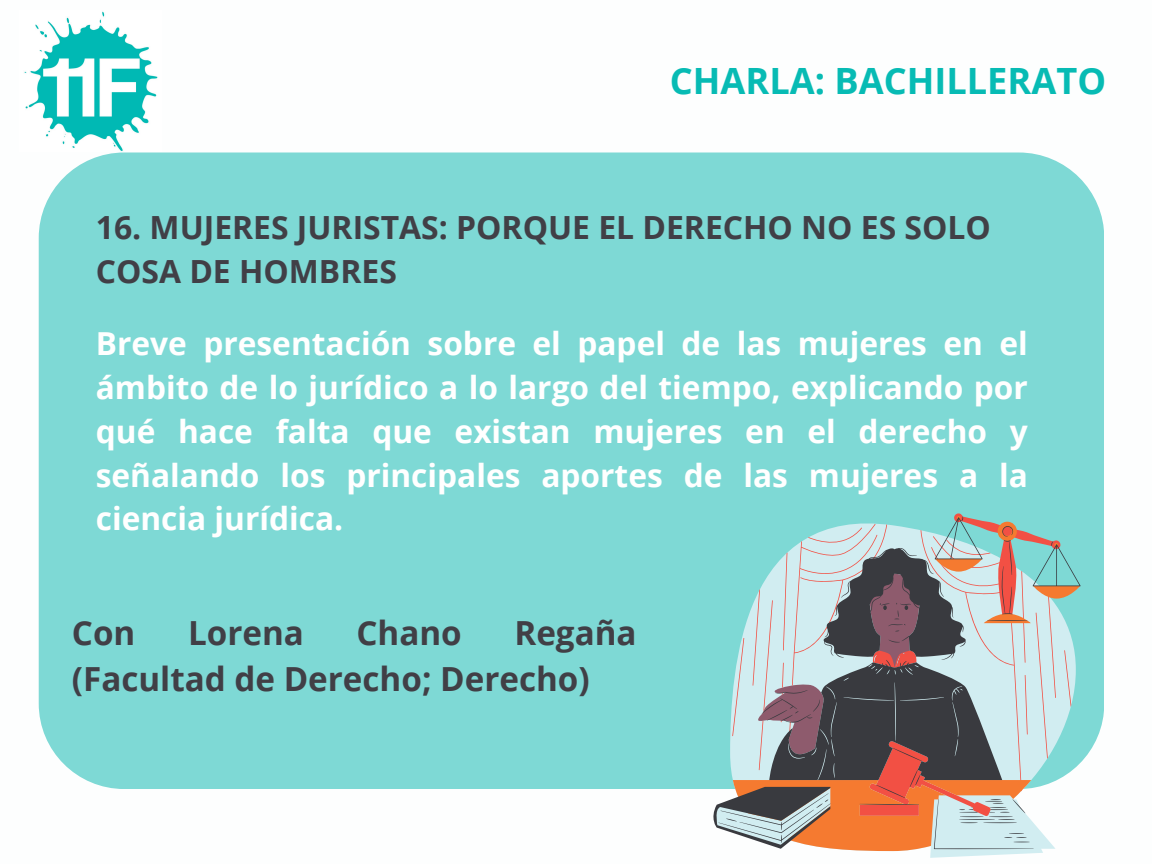
<style>
.page{position:relative;width:1152px;height:864px;background:#fff}
.page>*{position:absolute;margin:0;border:0;box-sizing:border-box;transform-origin:0 0}
.t1{font:700 36.15px "Open Sans";color:#07bbb4}
.t2{font:700 33.15px/46.2px "Open Sans";color:#413f46}
.t3{font:700 31.95px/44.1px "Open Sans";color:#413f46}
.t4{font:700 31.65px/43.8px "Open Sans";color:#fff;text-align:justify}
</style>
<div class="page">
<div style="left:39px;top:153px;width:1065px;height:636px;background:#7ed9d5;border-radius:85px"></div>
<img style="left:24px;top:11px;width:134px;height:140px">
<svg style="left:887px;top:851px;width:156px;height:7px"></svg>
<svg style="left:713px;top:516px;width:368px;height:333px"></svg>
<h3 class="t1" style="left:670px;top:56px;width:438px">CHARLA: BACHILLERATO</h3>
<h1 class="t3" style="left:96px;top:205px;width:897px">16. MUJERES JURISTAS: PORQUE EL DERECHO NO ES SOLO<br>COSA DE HOMBRES</h1>
<p class="t4" style="left:96px;top:321px;width:934px">Breve presentación sobre el papel de las mujeres en el ámbito de lo jurídico a lo largo del tiempo, explicando por qué hace falta que existan mujeres en el derecho y señalando los principales aportes de las mujeres a la ciencia jurídica.</p>
<p class="t2" style="left:72px;top:609px;width:65px">Con</p>
<p class="t2" style="left:188px;top:609px;width:117px">Lorena</p>
<p class="t2" style="left:356px;top:609px;width:107px">Chano</p>
<p class="t2" style="left:72px;top:609px;width:566px;text-indent:443px">Regaña (Facultad de Derecho; Derecho)</p>
</div>
